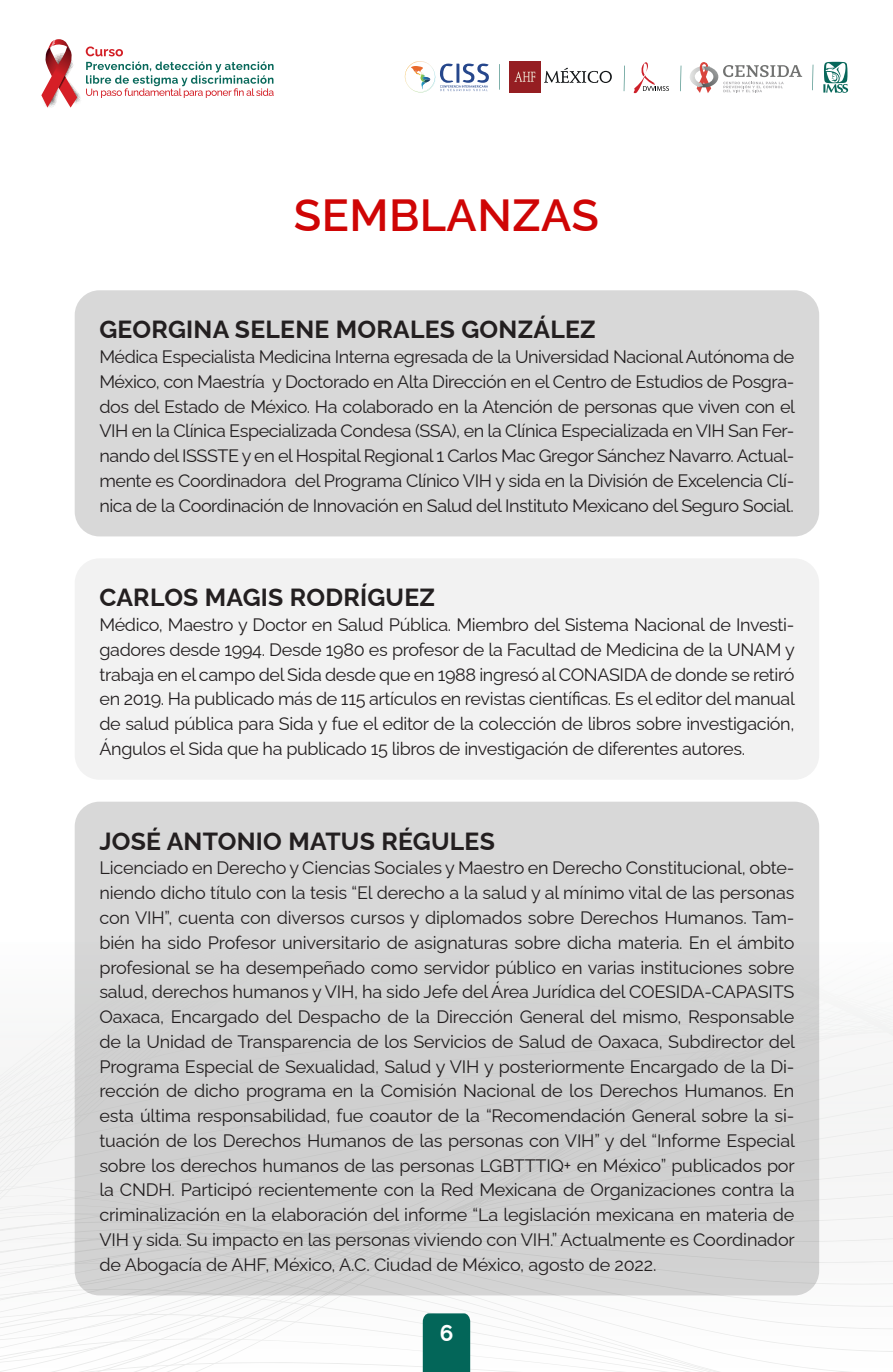
<style>
.page{position:relative;width:893px;height:1372px;background:#fff}
.page>*{position:absolute;margin:0;border:0;box-sizing:border-box;transform-origin:0 0}
.T1{font:600 45px "Raleway";letter-spacing:.01em;color:#cf0505}
.Semblanza_Ponente{font:700 24.75px "Raleway";letter-spacing:.01em;color:#231f20}
.t1{font:700 22.5px "Raleway";color:#fff}
.Cuerpo_de_texto{font:18px/24.8px "Raleway";letter-spacing:-.02em;color:#231f20;text-align:justify}
</style>
<div class="page">
<svg style="left:41px;top:39px;width:233px;height:69px"></svg>
<svg style="left:823px;top:62px;width:25px;height:31px"></svg>
<svg style="left:690px;top:62px;width:112px;height:31px"></svg>
<svg style="left:405px;top:61px;width:84px;height:31px"></svg>
<svg style="left:499px;top:64px;width:1px;height:26px"></svg>
<svg style="left:624px;top:66px;width:1px;height:25px"></svg>
<svg style="left:680px;top:66px;width:1px;height:25px"></svg>
<svg style="left:812px;top:65px;width:1px;height:25px"></svg>
<div style="left:510px;top:62px;width:31px;height:31px;background:#951e22"></div>
<svg style="left:514px;top:72px;width:21px;height:10px"></svg>
<svg style="left:544px;top:68px;width:68px;height:15px"></svg>
<svg style="left:633px;top:62px;width:36px;height:31px"></svg>
<svg style="left:0;top:900px;width:893px;height:471px"></svg>
<div style="left:75px;top:290px;width:744px;height:246px;background:#d8d8d8;border-radius:25px"></div>
<div style="left:75px;top:558px;width:744px;height:221px;background:#f2f2f2;border-radius:25px"></div>
<div style="left:75px;top:801px;width:744px;height:494px;background:#d8d8d8;border-radius:25px"></div>
<p class="T1" style="left:294px;top:179px;width:307px">SEMBLANZAS</p>
<h2 class="Semblanza_Ponente" style="left:99px;top:310px;width:498px">GEORGINA SELENE MORALES GONZÁLEZ</h2>
<p class="Cuerpo_de_texto" style="left:99px;top:342px;width:697px">Médica Especialista Medicina Interna egresada de la Universidad Nacional Autónoma de México, con Maestría y Doctorado en Alta Dirección en el Centro de Estudios de Posgra&shy;dos del Estado de México. Ha colaborado en la Atención de personas que viven con el VIH en la Clínica Especializada Condesa (SSA), en la Clínica Especializada en VIH San Fer&shy;nando del ISSSTE y en el Hospital Regional 1 Carlos Mac Gregor Sánchez Navarro. Actual&shy;mente es Coordinadora del Programa Clínico VIH y sida en la División de Excelencia Clí&shy;nica de la Coordinación de Innovación en Salud del Instituto Mexicano del Seguro Social.</p>
<p class="Semblanza_Ponente" style="left:99px;top:578px;width:337px">CARLOS MAGIS RODRÍGUEZ</p>
<p class="Cuerpo_de_texto" style="left:99px;top:610px;width:697px">Médico, Maestro y Doctor en Salud Pública. Miembro del Sistema Nacional de Investi&shy;gadores desde 1994. Desde 1980 es profesor de la Facultad de Medicina de la UNAM y trabaja en el campo del Sida desde que en 1988 ingresó al CONASIDA de donde se retiró en 2019. Ha publicado más de 115 artículos en revistas científicas. Es el editor del manual de salud pública para Sida y fue el editor de la colección de libros sobre investigación, Ángulos el Sida que ha publicado 15 libros de investigación de diferentes autores.</p>
<h2 class="Semblanza_Ponente" style="left:99px;top:821px;width:397px">JOSÉ ANTONIO MATUS RÉGULES</h2>
<p class="Cuerpo_de_texto" style="left:99px;top:853px;width:697px">Licenciado en Derecho y Ciencias Sociales y Maestro en Derecho Constitucional, obte&shy;niendo dicho título con la tesis “El derecho a la salud y al mínimo vital de las personas con VIH”, cuenta con diversos cursos y diplomados sobre Derechos Humanos. Tam&shy;bién ha sido Profesor universitario de asignaturas sobre dicha materia. En el ámbito profesional se ha desempeñado como servidor público en varias instituciones sobre salud, derechos humanos y VIH, ha sido Jefe del Área Jurídica del COESIDA-CAPASITS Oaxaca, Encargado del Despacho de la Dirección General del mismo, Responsable de la Unidad de Transparencia de los Servicios de Salud de Oaxaca, Subdirector del Programa Especial de Sexualidad, Salud y VIH y posteriormente Encargado de la Di&shy;rección de dicho programa en la Comisión Nacional de los Derechos Humanos. En esta última responsabilidad, fue coautor de la “Recomendación General sobre la si&shy;tuación de los Derechos Humanos de las personas con VIH” y del “Informe Especial sobre los derechos humanos de las personas LGBTTTIQ+ en México” publicados por la CNDH. Participó recientemente con la Red Mexicana de Organizaciones contra la criminalización en la elaboración del informe “La legislación mexicana en materia de VIH y sida. Su impacto en las personas viviendo con VIH.” Actualmente es Coordinador de Abogacía de AHF, México, A.C. Ciudad de México, agosto de 2022.</p>
<p class="t1" style="left:440px;top:1314px;width:15px">6</p>
</div>
